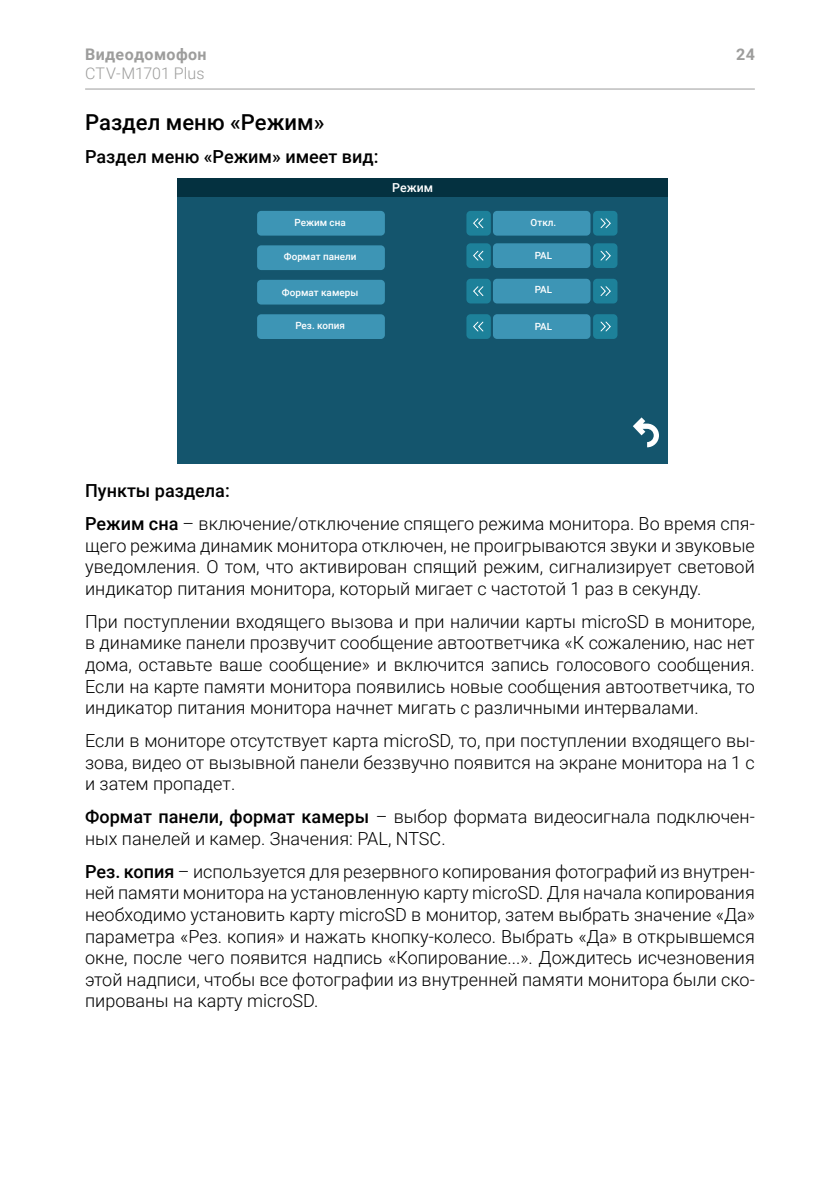
<style>
.page{position:relative;width:840px;height:1191px;background:#fff}
.page>*{position:absolute;margin:0;border:0;box-sizing:border-box;transform-origin:0 0}
.t1{font:500 22px "Roboto";color:#000}
.t2{font:300 18px/21.6px "Roboto";color:#000;text-align:justify}
.t3{font:500 18px "Roboto";color:#000}
.t4{font:700 16px "Roboto";letter-spacing:.025em;color:#9d9d9c}
.t5{font:300 16px "Roboto";letter-spacing:.005em;color:#9d9d9c}
.t6{font:500 12.4px "Roboto";color:#fff}
.t7{font:500 9.8px "Roboto";color:#fff}
.s1{font-weight:500}
</style>
<div class="page">
<hr style="left:85px;top:89px;width:669px;height:1px;background:#9d9d9c">
<div style="left:177px;top:178px;width:490px;height:286px;background:#14556d"></div>
<div style="left:177px;top:178px;width:490px;height:18px;background:#043140"></div>
<svg style="left:633px;top:417px;width:25px;height:30px"></svg>
<div style="left:257px;top:245px;width:127px;height:25px;background:#3d95b5;border-radius:4px"></div>
<div style="left:257px;top:280px;width:127px;height:24px;background:#3d95b5;border-radius:4px"></div>
<div style="left:257px;top:314px;width:127px;height:25px;background:#3d95b5;border-radius:4px"></div>
<div style="left:492px;top:243px;width:98px;height:25px;background:#3d95b5;border-radius:4px"></div>
<div style="left:492px;top:279px;width:98px;height:24px;background:#3d95b5;border-radius:4px"></div>
<div style="left:492px;top:314px;width:98px;height:25px;background:#3d95b5;border-radius:4px"></div>
<div style="left:466px;top:243px;width:24px;height:25px;background:#1d819a;border-radius:4px"></div>
<div style="left:466px;top:279px;width:24px;height:24px;background:#1d819a;border-radius:4px"></div>
<div style="left:466px;top:314px;width:24px;height:25px;background:#1d819a;border-radius:4px"></div>
<div style="left:257px;top:211px;width:127px;height:25px;background:#3d95b5;border-radius:4px"></div>
<svg style="left:473px;top:250px;width:11px;height:11px"></svg>
<svg style="left:473px;top:286px;width:11px;height:10px"></svg>
<svg style="left:473px;top:321px;width:11px;height:11px"></svg>
<div style="left:592px;top:314px;width:25px;height:25px;background:#1d819a;border-radius:4px"></div>
<div style="left:592px;top:279px;width:25px;height:24px;background:#1d819a;border-radius:4px"></div>
<div style="left:592px;top:243px;width:25px;height:25px;background:#1d819a;border-radius:4px"></div>
<svg style="left:600px;top:321px;width:11px;height:11px"></svg>
<svg style="left:600px;top:286px;width:11px;height:10px"></svg>
<svg style="left:600px;top:250px;width:11px;height:11px"></svg>
<div style="left:492px;top:211px;width:98px;height:25px;background:#3d95b5;border-radius:4px"></div>
<div style="left:466px;top:211px;width:24px;height:25px;background:#1d819a;border-radius:4px"></div>
<svg style="left:473px;top:218px;width:11px;height:10px"></svg>
<div style="left:592px;top:211px;width:25px;height:25px;background:#1d819a;border-radius:4px"></div>
<svg style="left:600px;top:218px;width:11px;height:11px"></svg>
<p class="t4" style="left:85px;top:43px;width:123px">Видеодомофон</p>
<p class="t5" style="left:85px;top:62px;width:121px">CTV-M1701 Plus</p>
<p class="t1" style="left:85px;top:107px;width:241px">Раздел меню «Режим»</p>
<p class="t3" style="left:85px;top:144px;width:295px">Раздел меню «Режим» имеет вид:</p>
<p class="t7" style="left:294px;top:216px;width:53px">Режим сна</p>
<p class="t7" style="left:284px;top:250px;width:74px">Формат панели</p>
<p class="t7" style="left:282px;top:285px;width:78px">Формат камеры</p>
<p class="t7" style="left:295px;top:319px;width:51px">Рез. копия</p>
<p class="t6" style="left:392px;top:179px;width:42px">Режим</p>
<p class="t7" style="left:530px;top:216px;width:27px">Откл.</p>
<p class="t7" style="left:534px;top:248px;width:19px">PAL</p>
<p class="t7" style="left:534px;top:283px;width:19px">PAL</p>
<p class="t7" style="left:534px;top:319px;width:19px">PAL</p>
<p class="t4" style="left:735px;top:43px;width:20px">24</p>
<p class="t2" style="left:85px;top:473px;width:670px;line-height:33px"><span class="s1">Пункты раздела:<br>Режим сна</span> – включение/отключение спящего режима монитора. Во время спя-</p>
<p class="t2" style="left:85px;top:533px;width:670px">щего режима динамик монитора отключен, не проигрываются звуки и звуковые уведомления. О том, что активирован спящий режим, сигнализирует световой индикатор питания монитора, который мигает с частотой 1 раз в секунду.</p>
<p class="t2" style="left:85px;top:610px;width:670px">При поступлении входящего вызова и при наличии карты microSD в мониторе, в динамике панели прозвучит сообщение автоответчика «К сожалению, нас нет дома, оставьте ваше сообщение» и включится запись голосового сообщения.<br>Если на карте памяти монитора появились новые сообщения автоответчика, то индикатор питания монитора начнет мигать с различными интервалами.</p>
<p class="t2" style="left:85px;top:729px;width:670px">Если в мониторе отсутствует карта microSD, то, при поступлении входящего вы&shy;зова, видео от вызывной панели беззвучно появится на экране монитора на 1 с и затем пропадет.</p>
<p class="t2" style="left:85px;top:805px;width:670px"><span class="s1">Формат панели, формат камеры</span> – выбор формата видеосигнала подключен&shy;ных панелей и камер. Значения: PAL, NTSC.</p>
<p class="t2" style="left:85px;top:860px;width:670px"><span class="s1">Рез. копия</span> – используется для резервного копирования фотографий из внутрен&shy;ней памяти монитора на установленную карту microSD. Для начала копирования необходимо установить карту microSD в монитор, затем выбрать значение «Да» параметра «Рез. копия» и нажать кнопку-колесо. Выбрать «Да» в открывшемся окне, после чего появится надпись «Копирование...». Дождитесь исчезновения этой надписи, чтобы все фотографии из внутренней памяти монитора были ско&shy;пированы на карту microSD.</p>
</div>
